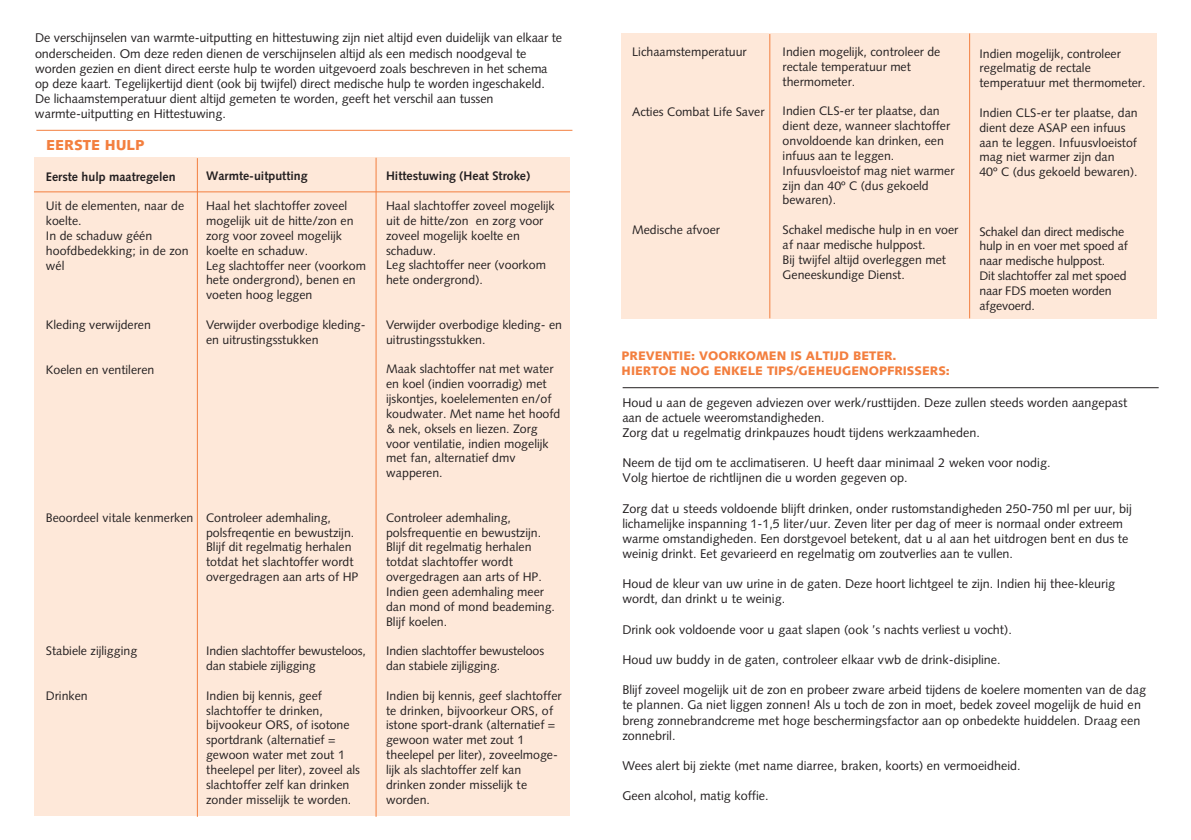
<style>
.page{position:relative;width:1191px;height:840px;background:#fff}
.page>*{position:absolute;margin:0;border:0;box-sizing:border-box;transform-origin:0 0}
.t1{font:900 14.4px "Syntax";color:#f37f3f}
.t2{font:12.6px/15.2px "Syntax";color:#231f20}
.t3{font:12.4px/14.8px "Syntax";color:#231f20}
.t4{font:900 12.4px/14.8px "Syntax";color:#f37f3f}
.t5{font:700 12.4px "Syntax";color:#231f20}
</style>
<div class="page">
<div style="left:34px;top:157px;width:536px;height:658px;background:#fee8d9"></div>
<hr style="left:34px;top:191px;width:536px;height:1px;background:#f37f3f">
<hr style="left:36px;top:130px;width:536px;height:1px;background:#f37f3f">
<hr style="left:197px;top:158px;width:1px;height:658px;background:#f37f3f">
<hr style="left:375px;top:158px;width:1px;height:658px;background:#f37f3f">
<div style="left:621px;top:33px;width:536px;height:285px;background:#fee8d9"></div>
<hr style="left:969px;top:33px;width:1px;height:285px;background:#f37f3f">
<hr style="left:769px;top:34px;width:1px;height:284px;background:#f37f3f">
<hr style="left:622px;top:387px;width:536px;height:1px;background:#231f20">
<p class="t2" style="left:35px;top:32px;width:529px">De verschijnselen van warmte-uitputting en hittestuwing zijn niet altijd even duidelijk van elkaar te onderscheiden. Om deze reden dienen de verschijnselen altijd als een medisch noodgeval te worden gezien en dient direct eerste hulp te worden uitgevoerd zoals beschreven in het schema op deze kaart. Tegelijkertijd dient (ook bij twijfel) direct medische hulp te worden ingeschakeld.<br>De lichaamstemperatuur dient altijd gemeten te worden, geeft het verschil aan tussen warmte-uitputting en Hittestuwing.</p>
<p class="t1" style="left:46px;top:140px;width:100px">EERSTE HULP</p>
<p class="t5" style="left:46px;top:171px;width:131px">Eerste hulp maatregelen</p>
<p class="t3" style="left:46px;top:200px;width:144px">Uit de elementen, naar de koelte.<br>In de schaduw géén hoofdbedekking; in de zon wél</p>
<p class="t5" style="left:386px;top:171px;width:146px">Hittestuwing (Heat Stroke)</p>
<p class="t3" style="left:386px;top:199px;width:170px">Haal slachtoffer zoveel mogelijk uit de hitte/zon en zorg voor zoveel mogelijk koelte en schaduw.<br>Leg slachtoffer neer (voorkom hete ondergrond).</p>
<p class="t3" style="left:386px;top:318px;width:177px">Verwijder overbodige kleding- en uitrustingsstukken.</p>
<p class="t3" style="left:386px;top:362px;width:176px">Maak slachtoffer nat met water en koel (indien voorradig) met ijskontjes, koelelementen en/of koudwater. Met name het hoofd &amp; nek, oksels en liezen. Zorg voor ventilatie, indien mogelijk met fan, alternatief dmv wapperen.</p>
<p class="t3" style="left:386px;top:511px;width:170px">Controleer ademhaling, polsfrequentie en bewustzijn.<br>Blijf dit regelmatig herhalen totdat slachtoffer wordt overgedragen aan arts of HP.<br>Indien geen ademhaling meer dan mond of mond beademing.<br>Blijf koelen.</p>
<p class="t3" style="left:386px;top:644px;width:160px">Indien slachtoffer bewusteloos dan stabiele zijligging.</p>
<p class="t3" style="left:386px;top:688px;width:177px">Indien bij kennis, geef slachtoffer te drinken, bijvoorkeur ORS, of istone sport-drank (alternatief = gewoon water met zout 1 theelepel per liter), zoveelmoge&shy;lijk als slachtoffer zelf kan drinken zonder misselijk te worden.</p>
<p class="t5" style="left:206px;top:171px;width:103px">Warmte-uitputting</p>
<p class="t3" style="left:206px;top:199px;width:161px">Haal het slachtoffer zoveel mogelijk uit de hitte/zon en zorg voor zoveel mogelijk koelte en schaduw.<br>Leg slachtoffer neer (voorkom hete ondergrond), benen en voeten hoog leggen</p>
<p class="t3" style="left:206px;top:318px;width:161px">Verwijder overbodige kleding&shy;en uitrustingsstukken</p>
<p class="t3" style="left:46px;top:318px;width:106px">Kleding verwijderen</p>
<p class="t3" style="left:46px;top:363px;width:110px">Koelen en ventileren</p>
<p class="t3" style="left:206px;top:511px;width:154px">Controleer ademhaling, polsfreqentie en bewustzijn.<br>Blijf dit regelmatig herhalen totdat het slachtoffer wordt overgedragen aan arts of HP</p>
<p class="t3" style="left:46px;top:511px;width:149px">Beoordeel vitale kenmerken</p>
<p class="t3" style="left:206px;top:644px;width:161px">Indien slachtoffer bewusteloos, dan stabiele zijligging</p>
<p class="t3" style="left:206px;top:688px;width:155px">Indien bij kennis, geef slachtoffer te drinken, bijvookeur ORS, of isotone sportdrank (alternatief = gewoon water met zout 1 theelepel per liter), zoveel als slachtoffer zelf kan drinken zonder misselijk te worden.</p>
<p class="t3" style="left:46px;top:644px;width:93px">Stabiele zijligging</p>
<p class="t3" style="left:46px;top:689px;width:43px">Drinken</p>
<p class="t3" style="left:632px;top:46px;width:116px">Lichaamstemperatuur</p>
<p class="t3" style="left:632px;top:105px;width:134px">Acties Combat Life Saver</p>
<p class="t3" style="left:632px;top:223px;width:89px">Medische afvoer</p>
<p class="t3" style="left:782px;top:45px;width:159px">Indien mogelijk, controleer de rectale temperatuur met thermometer.</p>
<p class="t3" style="left:782px;top:105px;width:173px">Indien CLS-er ter plaatse, dan dient deze, wanneer slachtoffer onvoldoende kan drinken, een infuus aan te leggen.<br>Infuusvloeistof mag niet warmer zijn dan 40º C (dus gekoeld bewaren).</p>
<p class="t3" style="left:782px;top:223px;width:177px">Schakel medische hulp in en voer af naar medische hulppost.<br>Bij twijfel altijd overleggen met<br>Geneeskundige Dienst.</p>
<p class="t4" style="left:621px;top:349px;width:330px">PREVENTIE: VOORKOMEN IS ALTIJD BETER.<br>HIERTOE NOG ENKELE TIPS/GEHEUGENOPFRISSERS:</p>
<p class="t3" style="left:979px;top:47px;width:168px">Indien mogelijk, controleer regelmatig de rectale temperatuur met thermometer.</p>
<p class="t3" style="left:979px;top:106px;width:160px">Indien CLS-er ter plaatse, dan dient deze ASAP een infuus aan te leggen. Infuusvloeistof mag niet warmer zijn dan<br>40º C (dus gekoeld bewaren).</p>
<p class="t3" style="left:979px;top:225px;width:150px">Schakel dan direct medische hulp in en voer met spoed af naar medische hulppost.<br>Dit slachtoffer zal met spoed naar FDS moeten worden afgevoerd.</p>
<p class="t2" style="left:622px;top:395px;width:506px">Houd u aan de gegeven adviezen over werk/rusttijden. Deze zullen steeds worden aangepast aan de actuele weeromstandigheden.<br>Zorg dat u regelmatig drinkpauzes houdt tijdens werkzaamheden.</p>
<p class="t2" style="left:622px;top:456px;width:430px">Neem de tijd om te acclimatiseren. U heeft daar minimaal 2 weken voor nodig.<br>Volg hiertoe de richtlijnen die u worden gegeven op.</p>
<p class="t2" style="left:622px;top:501px;width:511px">Zorg dat u steeds voldoende blijft drinken, onder rustomstandigheden 250-750 ml per uur, bij lichamelijke inspanning 1-1,5 liter/uur. Zeven liter per dag of meer is normaal onder extreem warme omstandigheden. Een dorstgevoel betekent, dat u al aan het uitdrogen bent en dus te weinig drinkt. Eet gevarieerd en regelmatig om zoutverlies aan te vullen.</p>
<p class="t2" style="left:622px;top:577px;width:494px">Houd de kleur van uw urine in de gaten. Deze hoort lichtgeel te zijn. Indien hij thee-kleurig wordt, dan drinkt u te weinig.</p>
<p class="t2" style="left:622px;top:622px;width:391px">Drink ook voldoende voor u gaat slapen (ook ’s nachts verliest u vocht).</p>
<p class="t2" style="left:622px;top:653px;width:380px">Houd uw buddy in de gaten, controleer elkaar vwb de drink-disipline.</p>
<p class="t2" style="left:622px;top:683px;width:525px">Blijf zoveel mogelijk uit de zon en probeer zware arbeid tijdens de koelere momenten van de dag te plannen. Ga niet liggen zonnen! Als u toch de zon in moet, bedek zoveel mogelijk de huid en breng zonnebrandcreme met hoge beschermingsfactor aan op onbedekte huiddelen. Draag een zonnebril.</p>
<p class="t2" style="left:622px;top:758px;width:400px">Wees alert bij ziekte (met name diarree, braken, koorts) en vermoeidheid.</p>
<p class="t2" style="left:622px;top:789px;width:148px">Geen alcohol, matig koffie.</p>
</div>
